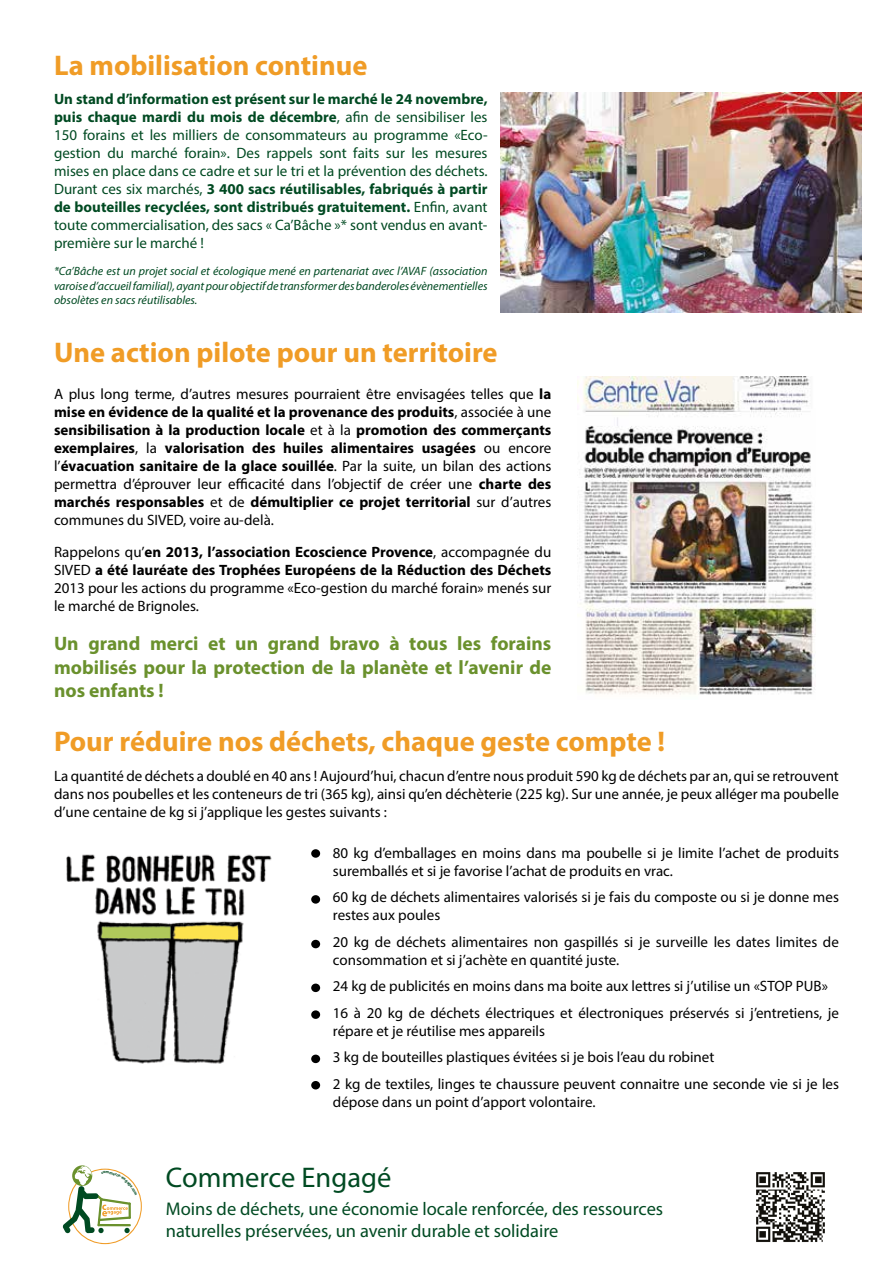
<style>
.page{position:relative;width:893px;height:1263px;background:#fff}
.page>*{position:absolute;margin:0;border:0;box-sizing:border-box;transform-origin:0 0}
.t1{font:700 28.5px "Myriad Pro";color:#f09c26}
.t2{font:28.5px "Myriad Pro";color:#004a22}
.t3{font:700 19.5px/23.4px "Myriad Pro";color:#6a912d;text-align:justify}
.t4{font:18.45px/22px "Myriad Pro";color:#004a22}
.t5{font:15px/18px "Myriad Pro";color:#000}
.t6{font:700 15px/18px "Myriad Pro";color:#000;text-align:justify}
.t7{font:15px/18px "Myriad Pro";color:#004a22;text-align:justify}
.t8{font:italic 12px/14.4px "Myriad Pro";color:#004a22;text-align:justify}
.s1{font-weight:700}
.s2{font-weight:400}
</style>
<div class="page">
<img style="left:500px;top:92px;width:362px;height:221px">
<img style="left:577px;top:376px;width:238px;height:319px">
<img style="left:66px;top:854px;width:206px;height:210px">
<img style="left:756px;top:1172px;width:69px;height:70px">
<div style="left:311px;top:849px;width:9px;height:9px;background:#000;border-radius:50%"></div>
<div style="left:311px;top:895px;width:9px;height:9px;background:#000;border-radius:50%"></div>
<div style="left:311px;top:940px;width:9px;height:8px;background:#000;border-radius:50%"></div>
<div style="left:311px;top:983px;width:9px;height:9px;background:#000;border-radius:50%"></div>
<div style="left:311px;top:1010px;width:9px;height:9px;background:#000;border-radius:50%"></div>
<div style="left:311px;top:1054px;width:9px;height:9px;background:#000;border-radius:50%"></div>
<div style="left:311px;top:1081px;width:9px;height:8px;background:#000;border-radius:50%"></div>
<svg style="left:63px;top:1165px;width:79px;height:79px"></svg>
<h1 class="t1" style="left:54px;top:47px;width:315px">La mobilisation continue</h1>
<p class="t7" style="left:54px;top:89px;width:435px"><span class="s1">Un stand d’information est présent sur le marché le 24 novembre, puis chaque mardi du mois de décembre</span>, afin de sensibiliser les 150 forains et les milliers de consommateurs au programme «Eco&shy;gestion du marché forain». Des rappels sont faits sur les mesures mises en place dans ce cadre et sur le tri et la prévention des déchets.<br>Durant ces six marchés, <span class="s1">3 400 sacs réutilisables, fabriqués à partir de bouteilles recyclées, sont distribués gratuitement.</span> Enfin, avant toute commercialisation, des sacs « Ca’Bâche »* sont vendus en avant&shy;première sur le marché !</p>
<p class="t8" style="left:54px;top:264px;width:435px">*Ca’Bâche est un projet social et écologique mené en partenariat avec l’AVAF (association varoise d’accueil familial), ayant pour objectif de transformer des banderoles évènementielles obsolètes en sacs réutilisables.</p>
<h1 class="t1" style="left:54px;top:334px;width:445px">Une action pilote pour un territoire</h1>
<p class="t6" style="left:54px;top:385px;width:499px"><span class="s2">A plus long terme, d’autres mesures pourraient être envisagées telles que</span> la mise en évidence de la qualité et la provenance des produits<span class="s2">, associée à une </span>sensibilisation à la production locale <span class="s2">et à la</span> promotion des commerçants exemplaires<span class="s2">, la</span> valorisation des huiles alimentaires usagées <span class="s2">ou encore l’</span>évacuation sanitaire de la glace souillée<span class="s2">. Par la suite, un bilan des actions permettra d’éprouver leur efficacité dans l’objectif de créer une</span> charte des marchés responsables <span class="s2">et de</span> démultiplier ce projet territorial <span class="s2">sur d’autres communes du SIVED, voire au-delà.</span></p>
<p class="t5" style="left:54px;top:542px;width:499px;text-align:justify">Rappelons qu’<span class="s1">en 2013, l’association Ecoscience Provence</span>, accompagnée du SIVED <span class="s1">a été lauréate des Trophées Européens de la Réduction des Déchets </span>2013 pour les actions du programme «Eco-gestion du marché forain» menés sur le marché de Brignoles.</p>
<h2 class="t3" style="left:54px;top:631px;width:499px">Un grand merci et un grand bravo à tous les forains mobilisés pour la protection de la planète et l’avenir de nos enfants !</h2>
<h1 class="t1" style="left:54px;top:723px;width:613px">Pour réduire nos déchets, chaque geste compte !</h1>
<p class="t5" style="left:54px;top:767px;width:786px;text-align:justify">La quantité de déchets a doublé en 40 ans ! Aujourd’hui, chacun d’entre nous produit 590 kg de déchets par an, qui se retrouvent dans nos poubelles et les conteneurs de tri (365 kg), ainsi qu’en déchèterie (225 kg). Sur une année, je peux alléger ma poubelle d’une centaine de kg si j’applique les gestes suivants :</p>
<p class="t5" style="left:333px;top:844px;width:507px">80 kg d’emballages en moins dans ma poubelle si je limite l’achet de produits suremballés et si je favorise l’achat de produits en vrac.</p>
<p class="t5" style="left:333px;top:888px;width:507px">60 kg de déchets alimentaires valorisés si je fais du composte ou si je donne mes restes aux poules</p>
<p class="t5" style="left:333px;top:933px;width:507px">20 kg de déchets alimentaires non gaspillés si je surveille les dates limites de consommation et si j’achète en quantité juste.</p>
<p class="t5" style="left:333px;top:973px;width:508px;line-height:26.5px">24 kg de publicités en moins dans ma boite aux lettres si j’utilise un «STOP PUB»<br>16 à 20 kg de déchets électriques et électroniques préservés si j’entretiens, je</p>
<p class="t5" style="left:333px;top:1017px;width:508px;line-height:26.5px">répare et je réutilise mes appareils<br>3 kg de bouteilles plastiques évitées si je bois l’eau du robinet<br>2 kg de textiles, linges te chaussure peuvent connaitre une seconde vie si je les</p>
<p class="t5" style="left:333px;top:1093px;width:264px">dépose dans un point d’apport volontaire.</p>
<h1 class="t2" style="left:166px;top:1160px;width:227px">Commerce Engagé</h1>
<p class="t4" style="left:166px;top:1197px;width:499px">Moins de déchets, une économie locale renforcée, des ressources naturelles préservées, un avenir durable et solidaire</p>
</div>
